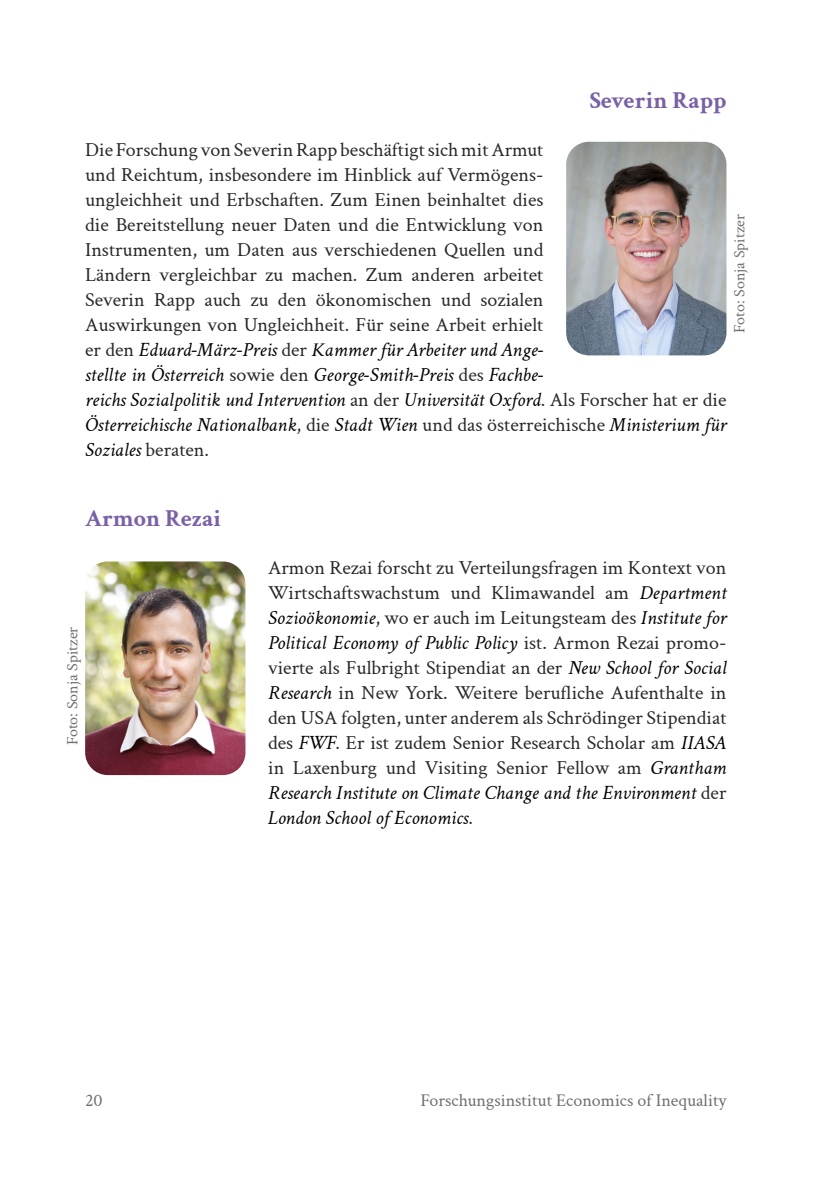
<style>
.page{position:relative;width:840px;height:1191px;background:#fff}
.page>*{position:absolute;margin:0;border:0;box-sizing:border-box;transform-origin:0 0}
.t1{font:700 24px "Crimson Text";color:#7a61a7}
.t2{font:20px/25px "Crimson Text";color:#282827}
.t3{font:18px "Crimson Text";color:#706f6f}
.t4{font:16px "Crimson Text";color:#706f6f}
.s1{font-style:italic;color:#000}
</style>
<div class="page">
<img style="left:566px;top:142px;width:160px;height:213px">
<img style="left:85px;top:561px;width:160px;height:214px">
<p class="t1" style="left:589px;top:82px;width:138px">Severin Rapp</p>
<p class="t2" style="left:85px;top:136px;width:642px">Die Forschung von Severin Rapp beschäftigt sich mit Armut<br>und Reichtum, insbesondere im Hinblick auf Vermögens-<br>ungleichheit und Erbschaften. Zum Einen beinhaltet dies<br>die Bereitstellung neuer Daten und die Entwicklung von<br>Instrumenten, um Daten aus verschiedenen Quellen und<br>Ländern vergleichbar zu machen. Zum anderen arbeitet<br>Severin Rapp auch zu den ökonomischen und sozialen<br>Auswirkungen von Ungleichheit. Für seine Arbeit erhielt<br>er den <span class="s1">Eduard-März-Preis</span> der <span class="s1">Kammer für Arbeiter und Ange-<br>stellte in Österreich</span> sowie den <span class="s1">George-Smith-Preis</span> des <span class="s1">Fachbe-<br>reichs Sozialpolitik und Intervention</span> an der <span class="s1">Universität Oxford</span>. Als Forscher hat er die <span class="s1">Österreichische Nationalbank</span>, die <span class="s1">Stadt Wien</span> und das österreichische <span class="s1">Ministerium für Soziales</span> beraten.</p>
<p class="t4" style="left:728px;top:333px;width:120px;rotate:-90deg">Foto: Sonja Spitzer</p>
<p class="t1" style="left:85px;top:500px;width:137px">Armon Rezai</p>
<p class="t4" style="left:61px;top:745px;width:120px;rotate:-90deg">Foto: Sonja Spitzer</p>
<p class="t2" style="left:268px;top:554px;width:459px;text-align:justify">Armon Rezai forscht zu Verteilungsfragen im Kontext von Wirtschaftswachstum und Klimawandel am <span class="s1">Department Sozioökonomie</span>, wo er auch im Leitungsteam des <span class="s1">Institute for Political Economy of Public Policy</span> ist. Armon Rezai promo&shy;vierte als Fulbright Stipendiat an der <span class="s1">New School for Social Research</span> in New York. Weitere berufliche Aufenthalte in den USA folgten, unter anderem als Schrödinger Stipendiat des <span class="s1">FWF</span>. Er ist zudem Senior Research Scholar am <span class="s1">IIASA </span>in Laxenburg und Visiting Senior Fellow am <span class="s1">Grantham Research Institute on Climate Change and the Environment</span> der <span class="s1">London School of Economics</span>.</p>
<p class="t3" style="left:85px;top:1087px;width:19px">20</p>
<p class="t3" style="left:420px;top:1087px;width:307px">Forschungsinstitut Economics of Inequality</p>
</div>
